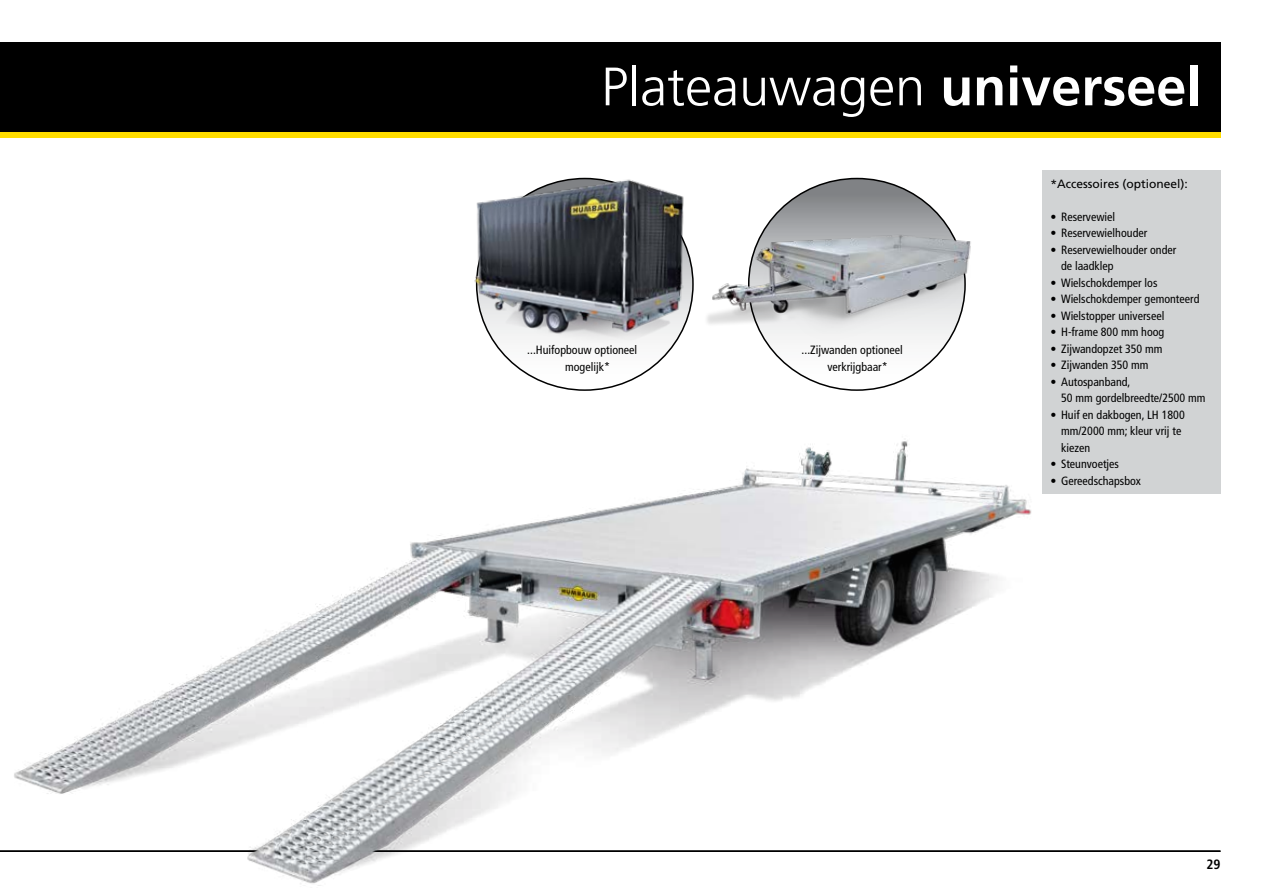
<style>
.page{position:relative;width:1263px;height:893px;background:#fff}
.page>*{position:absolute;margin:0;border:0;box-sizing:border-box;transform-origin:0 0}
.t1{font:300 54px "Frutiger LT";color:#fff}
.t2{font:700 condensed 13.5px "Frutiger LT";color:#000}
.t3{font:condensed 12px/16.5px "Frutiger LT";color:#000}
.t4{font:12px "Frutiger LT";color:#000}
.s1{font-weight:700}
</style>
<div class="page">
<hr style="left:0;top:127px;width:1px;height:723px;background:#ffde17">
<div style="left:0;top:43px;width:1220px;height:89px;background:#000"></div>
<div style="left:0;top:132px;width:1220px;height:6px;background:#fd0"></div>
<hr style="left:0;top:850px;width:1220px;height:2px;background:#000">
<div style="left:1042px;top:170px;width:178px;height:323px;background:#d1d3d4"></div>
<svg style="left:786px;top:365px;width:142px;height:25px"></svg>
<svg style="left:506px;top:358px;width:158px;height:32px"></svg>
<img style="left:474px;top:177px;width:220px;height:181px">
<img style="left:0;top:392px;width:1065px;height:494px">
<img style="left:707px;top:177px;width:264px;height:188px">
<h1 class="t1" style="left:601px;top:56px;width:602px">Plateauwagen <span class="s1">universeel</span></h1>
<p class="t3" style="left:565px;top:342px;width:74px;text-indent:-38px">...Huifopbouw optioneel mogelijk*</p>
<p class="t3" style="left:827px;top:342px;width:77px;text-indent:-26px">...Zijwanden optioneel verkrijgbaar*</p>
<p class="t4" style="left:1050px;top:176px;width:139px">*Accessoires (optioneel):</p>
<p class="t3" style="left:1050px;top:208px;width:66px">• Reservewiel</p>
<p class="t3" style="left:1050px;top:225px;width:98px">• Reservewielhouder</p>
<p class="t3" style="left:1061px;top:241px;width:117px;text-indent:-11px">• Reservewielhouder onder de laadklep</p>
<p class="t3" style="left:1050px;top:274px;width:109px">• Wielschokdemper los</p>
<p class="t3" style="left:1050px;top:291px;width:151px">• Wielschokdemper gemonteerd</p>
<p class="t3" style="left:1050px;top:307px;width:116px">• Wielstopper universeel</p>
<p class="t3" style="left:1050px;top:324px;width:115px">• H-frame 800 mm hoog</p>
<p class="t3" style="left:1050px;top:340px;width:114px">• Zijwandopzet 350 mm</p>
<p class="t3" style="left:1050px;top:357px;width:100px">• Zijwanden 350 mm</p>
<p class="t3" style="left:1061px;top:373px;width:146px;text-indent:-11px">• Autospanband,<br>50 mm gordelbreedte/2500 mm</p>
<p class="t3" style="left:1061px;top:406px;width:125px;text-indent:-11px">• Huif en dakbogen, LH 1800 mm/2000 mm; kleur vrij te kiezen</p>
<p class="t3" style="left:1050px;top:456px;width:70px">• Steunvoetjes</p>
<p class="t3" style="left:1050px;top:472px;width:92px">• Gereedschapsbox</p>
<p class="t2" style="left:1206px;top:856px;width:16px">29</p>
</div>
